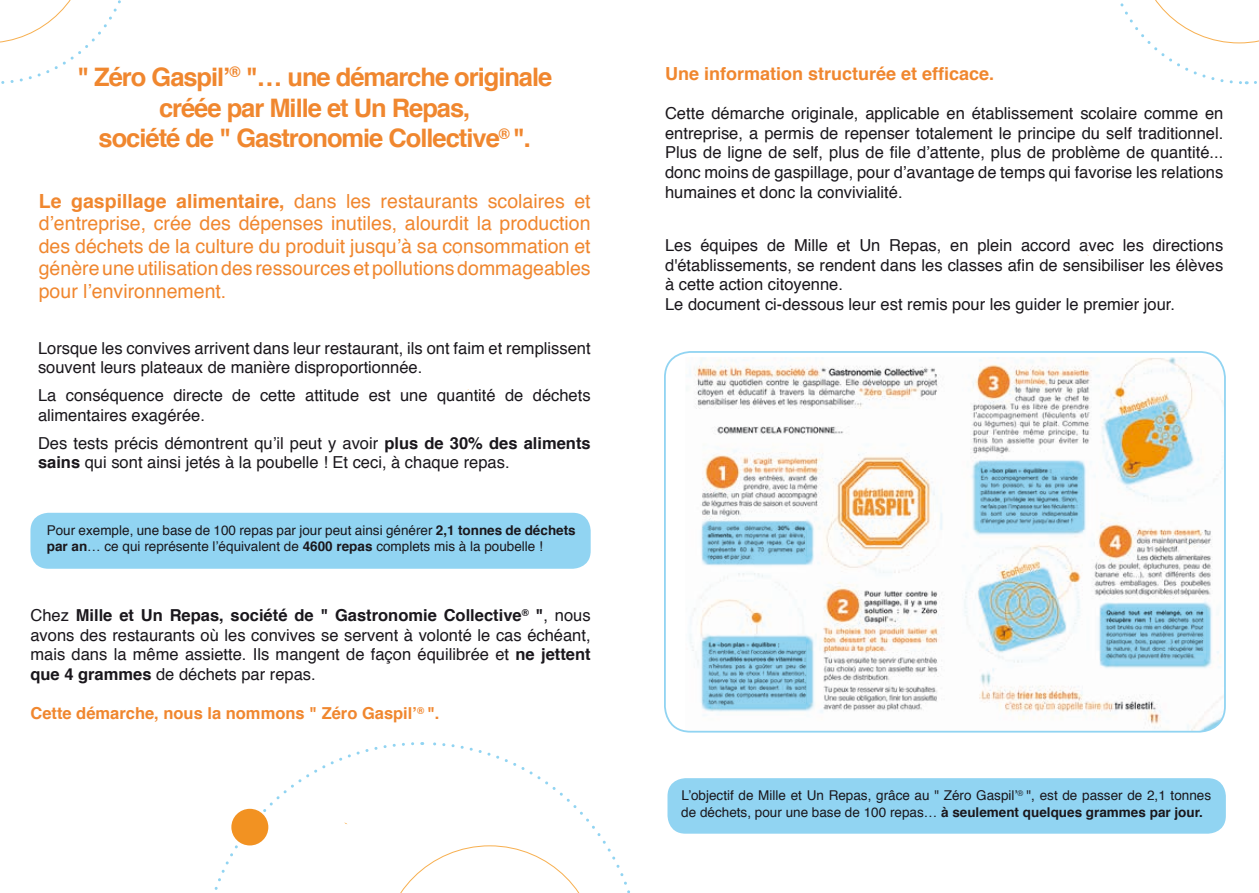
<style>
.page{position:relative;width:1259px;height:893px;background:#fff}
.page>*{position:absolute;margin:0;border:0;box-sizing:border-box;transform-origin:0 0}
.t1{font:700 25.5px/30.6px "Helvetica";letter-spacing:-.04em;color:#f0872f;text-align:center}
.t2{font:19.5px/22.5px "Helvetica";color:#f0872f;text-align:justify}
.t3{font:700 18px "Helvetica";color:#f0872f}
.t4{font:16.5px/19.8px "Helvetica";color:#1a171c}
.t5{font:700 16.5px "Helvetica";color:#f0872f}
.t6{font:13.5px/16.5px "Helvetica";color:#1a171c}
.s1{font-weight:700}
</style>
<div class="page">
<svg style="left:214px;top:742px;width:416px;height:151px"></svg>
<svg style="left:149px;top:447px;width:10px;height:66px"></svg>
<div style="left:30px;top:513px;width:560px;height:56px;background:#91d4f2;border-radius:18px"></div>
<svg style="left:0;top:0;width:121px;height:84px"></svg>
<div style="left:667px;top:778px;width:558px;height:56px;background:#91d4f2;border-radius:18px"></div>
<img style="left:689px;top:357px;width:536px;height:374px">
<div style="left:664px;top:351px;width:561px;height:382px;border:2px solid #91d4f2;border-radius:26px"></div>
<svg style="left:1120px;top:0;width:139px;height:85px"></svg>
<div style="left:231px;top:809px;width:37px;height:36px;background:#f29222;border-radius:50%"></div>
<h1 class="t1" style="left:77px;top:62px;width:477px">" Zéro Gaspilʼ<sup>®</sup> "… une démarche originale créée par Mille et Un Repas,<br>société de " Gastronomie Collective<sup>®</sup> ".</h1>
<p class="t2" style="left:39px;top:190px;width:553px"><span class="s1">Le gaspillage alimentaire,</span> dans les restaurants scolaires et d’entreprise, crée des dépenses inutiles, alourdit la production des déchets de la culture du produit jusqu’à sa consommation et génère une utilisation des ressources et pollutions dommageables pour l’environnement.</p>
<p class="t4" style="left:38px;top:339px;width:554px">Lorsque les convives arrivent dans leur restaurant, ils ont faim et remplissent souvent leurs plateaux de manière disproportionnée. </p>
<p class="t4" style="left:38px;top:386px;width:554px">La conséquence directe de cette attitude est une quantité de déchets alimentaires exagérée.</p>
<p class="t4" style="left:38px;top:434px;width:554px">Des tests précis démontrent qu’il peut y avoir <span class="s1">plus de 30% des aliments sains</span> qui sont ainsi jetés à la poubelle ! Et ceci, à chaque repas.</p>
<p class="t6" style="left:47px;top:522px;width:530px">Pour exemple, une base de 100 repas par jour peut ainsi générer <span class="s1">2,1 tonnes de déchets par an</span>… ce qui représente l’équivalent de <span class="s1">4600 repas</span> complets mis à la poubelle !</p>
<p class="t4" style="left:30px;top:606px;width:562px;text-align:justify">Chez <span class="s1">Mille et Un Repas, société de " Gastronomie Collective</span><sup>®</sup> <span class="s1">"</span>, nous avons des restaurants où les convives se servent à volonté le cas échéant, mais dans la même assiette. Ils mangent de façon équilibrée et <span class="s1">ne jettent que 4 grammes</span> de déchets par repas. </p>
<p class="t5" style="left:30px;top:700px;width:410px">Cette démarche, nous la nommons " Zéro Gaspilʼ<sup>®</sup> ".</p>
<p class="t3" style="left:665px;top:59px;width:331px">Une information structurée et efficace.</p>
<p class="t4" style="left:665px;top:104px;width:560px;text-align:justify">Cette démarche originale, applicable en établissement scolaire comme en entreprise, a permis de repenser totalement le principe du self traditionnel.<br>Plus de ligne de self, plus de file d’attente, plus de problème de quantité... donc moins de gaspillage, pour d’avantage de temps qui favorise les relations humaines et donc la convivialité.</p>
<p class="t4" style="left:665px;top:236px;width:560px">Les équipes de Mille et Un Repas, en plein accord avec les directions d'établissements, se rendent dans les classes afin de sensibiliser les élèves à cette action citoyenne.<br>Le document ci-dessous leur est remis pour les guider le premier jour.</p>
<p class="t6" style="left:681px;top:788px;width:531px">L’objectif de Mille et Un Repas, grâce au " Zéro Gaspil’<sup>®</sup> ", est de passer de 2,1 tonnes de déchets, pour une base de 100 repas… <span class="s1">à seulement quelques grammes par jour.</span></p>
</div>
